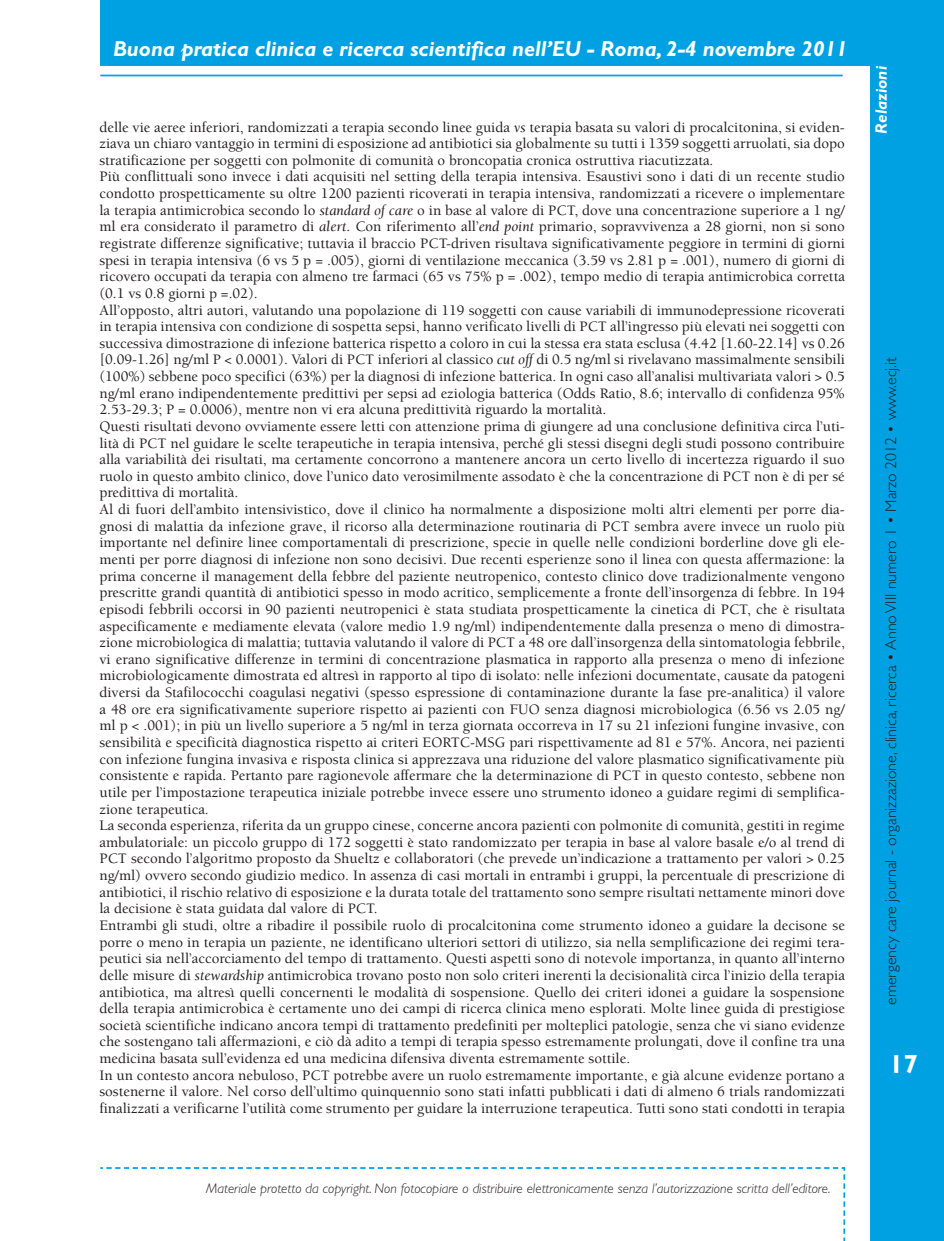
<style>
.page{position:relative;width:944px;height:1241px;background:#fff}
.page>*{position:absolute;margin:0;border:0;box-sizing:border-box;transform-origin:0 0}
.t1{font:700 26.25px "Gill Sans";color:#fff}
.Normale{font:italic 700 21.7px "Gill Sans";color:#fff}
.Normale-2{font:italic 700 16.62px "Gill Sans";color:#fff}
.t2{font:300 15.75px "Gill Sans";color:#231f20}
.Normale-3{font:500 14.88px/16.6px "Berkeley";color:#231f20;text-align:justify}
.t3{font:italic 300 14px "Gill Sans";color:#231f20}
.s1{font-weight:400;font-style:italic}
</style>
<div class="page">
<div style="left:100px;top:0;width:843px;height:66px;background:#00a1e3"></div>
<div style="left:869px;top:0;width:74px;height:1240px;background:#00a1e3"></div>
<hr style="left:100px;top:75px;width:742px;height:1px;background:#00a1e3">
<svg style="left:100px;top:1167px;width:745px;height:73px"></svg>
<p class="Normale" style="left:113px;top:36px;width:736px">Buona pratica clinica e ricerca scientifica nell’EU - Roma, 2-4 novembre 2011</p>
<p class="Normale-3" style="left:99px;top:119px;width:746px">delle vie aeree inferiori, randomizzati a terapia secondo linee guida <span class="s1">vs</span> terapia basata su valori di procalcitonina, si eviden-</p>
<p class="Normale-3" style="left:99px;top:135px;width:747px">ziava un chiaro vantaggio in termini di esposizione ad antibiotici sia globalmente su tutti i 1359 soggetti arruolati, sia dopo stratificazione per soggetti con polmonite di comunità o broncopatia cronica ostruttiva riacutizzata.</p>
<p class="Normale-3" style="left:99px;top:169px;width:747px">Più conflittuali sono invece i dati acquisiti nel setting della terapia intensiva. Esaustivi sono i dati di un recente studio condotto prospetticamente su oltre 1200 pazienti ricoverati in terapia intensiva, randomizzati a ricevere o implementare la terapia antimicrobica secondo lo <span class="s1">standard of care</span> o in base al valore di PCT, dove una concentrazione superiore a 1 ng/ ml era considerato il parametro di <span class="s1">alert</span>. Con riferimento all’<span class="s1">end point</span> primario, sopravvivenza a 28 giorni, non si sono registrate differenze significative; tuttavia il braccio PCT-driven risultava significativamente peggiore in termini di giorni spesi in terapia intensiva (6 vs 5 p = .005), giorni di ventilazione meccanica (3.59 vs 2.81 p = .001), numero di giorni di ricovero occupati da terapia con almeno tre farmaci (65 vs 75% p = .002), tempo medio di terapia antimicrobica corretta (0.1 vs 0.8 giorni p =.02).</p>
<p class="Normale-3" style="left:99px;top:302px;width:747px">All’opposto, altri autori, valutando una popolazione di 119 soggetti con cause variabili di immunodepressione ricoverati in terapia intensiva con condizione di sospetta sepsi, hanno verificato livelli di PCT all’ingresso più elevati nei soggetti con successiva dimostrazione di infezione batterica rispetto a coloro in cui la stessa era stata esclusa (4.42 [1.60-22.14] vs 0.26 [0.09-1.26] ng/ml P &lt; 0.0001). Valori di PCT inferiori al classico <span class="s1">cut off</span> di 0.5 ng/ml si rivelavano massimalmente sensibili (100%) sebbene poco specifici (63%) per la diagnosi di infezione batterica. In ogni caso all’analisi multivariata valori &gt; 0.5 ng/ml erano indipendentemente predittivi per sepsi ad eziologia batterica (Odds Ratio, 8.6; intervallo di confidenza 95% 2.53-29.3; P = 0.0006), mentre non vi era alcuna predittività riguardo la mortalità.</p>
<p class="Normale-3" style="left:99px;top:418px;width:747px">Questi risultati devono ovviamente essere letti con attenzione prima di giungere ad una conclusione definitiva circa l’uti&shy;lità di PCT nel guidare le scelte terapeutiche in terapia intensiva, perché gli stessi disegni degli studi possono contribuire alla variabilità dei risultati, ma certamente concorrono a mantenere ancora un certo livello di incertezza riguardo il suo ruolo in questo ambito clinico, dove l’unico dato verosimilmente assodato è che la concentrazione di PCT non è di per sé predittiva di mortalità.</p>
<p class="Normale-3" style="left:99px;top:501px;width:747px">Al di fuori dell’ambito intensivistico, dove il clinico ha normalmente a disposizione molti altri elementi per porre dia&shy;gnosi di malattia da infezione grave, il ricorso alla determinazione routinaria di PCT sembra avere invece un ruolo più importante nel definire linee comportamentali di prescrizione, specie in quelle nelle condizioni borderline dove gli ele&shy;menti per porre diagnosi di infezione non sono decisivi. Due recenti esperienze sono il linea con questa affermazione: la prima concerne il management della febbre del paziente neutropenico, contesto clinico dove tradizionalmente vengono prescritte grandi quantità di antibiotici spesso in modo acritico, semplicemente a fronte dell’insorgenza di febbre. In 194 episodi febbrili occorsi in 90 pazienti neutropenici è stata studiata prospetticamente la cinetica di PCT, che è risultata aspecificamente e mediamente elevata (valore medio 1.9 ng/ml) indipendentemente dalla presenza o meno di dimostra&shy;zione microbiologica di malattia; tuttavia valutando il valore di PCT a 48 ore dall’insorgenza della sintomatologia febbrile, vi erano significative differenze in termini di concentrazione plasmatica in rapporto alla presenza o meno di infezione microbiologicamente dimostrata ed altresì in rapporto al tipo di isolato: nelle infezioni documentate, causate da patogeni diversi da Stafilococchi coagulasi negativi (spesso espressione di contaminazione durante la fase pre-analitica) il valore a 48 ore era significativamente superiore rispetto ai pazienti con FUO senza diagnosi microbiologica (6.56 vs 2.05 ng/ ml p &lt; .001); in più un livello superiore a 5 ng/ml in terza giornata occorreva in 17 su 21 infezioni fungine invasive, con sensibilità e specificità diagnostica rispetto ai criteri EORTC-MSG pari rispettivamente ad 81 e 57%. Ancora, nei pazienti con infezione fungina invasiva e risposta clinica si apprezzava una riduzione del valore plasmatico significativamente più consistente e rapida. Pertanto pare ragionevole affermare che la determinazione di PCT in questo contesto, sebbene non utile per l’impostazione terapeutica iniziale potrebbe invece essere uno strumento idoneo a guidare regimi di semplifica&shy;zione terapeutica.</p>
<p class="Normale-3" style="left:99px;top:817px;width:747px">La seconda esperienza, riferita da un gruppo cinese, concerne ancora pazienti con polmonite di comunità, gestiti in regime ambulatoriale: un piccolo gruppo di 172 soggetti è stato randomizzato per terapia in base al valore basale e/o al trend di PCT secondo l’algoritmo proposto da Shueltz e collaboratori (che prevede un’indicazione a trattamento per valori &gt; 0.25 ng/ml) ovvero secondo giudizio medico. In assenza di casi mortali in entrambi i gruppi, la percentuale di prescrizione di antibiotici, il rischio relativo di esposizione e la durata totale del trattamento sono sempre risultati nettamente minori dove la decisione è stata guidata dal valore di PCT.</p>
<p class="Normale-3" style="left:99px;top:917px;width:747px">Entrambi gli studi, oltre a ribadire il possibile ruolo di procalcitonina come strumento idoneo a guidare la decisone se porre o meno in terapia un paziente, ne identificano ulteriori settori di utilizzo, sia nella semplificazione dei regimi tera&shy;peutici sia nell’accorciamento del tempo di trattamento. Questi aspetti sono di notevole importanza, in quanto all’interno delle misure di <span class="s1">stewardship</span> antimicrobica trovano posto non solo criteri inerenti la decisionalità circa l’inizio della terapia antibiotica, ma altresì quelli concernenti le modalità di sospensione. Quello dei criteri idonei a guidare la sospensione della terapia antimicrobica è certamente uno dei campi di ricerca clinica meno esplorati. Molte linee guida di prestigiose società scientifiche indicano ancora tempi di trattamento predefiniti per molteplici patologie, senza che vi siano evidenze che sostengano tali affermazioni, e ciò dà adito a tempi di terapia spesso estremamente prolungati, dove il confine tra una medicina basata sull’evidenza ed una medicina difensiva diventa estremamente sottile.</p>
<p class="Normale-3" style="left:99px;top:1066px;width:747px">In un contesto ancora nebuloso, PCT potrebbe avere un ruolo estremamente importante, e già alcune evidenze portano a sostenerne il valore. Nel corso dell’ultimo quinquennio sono stati infatti pubblicati i dati di almeno 6 trials randomizzati finalizzati a verificarne l’utilità come strumento per guidare la interruzione terapeutica. Tutti sono stati condotti in terapia</p>
<p class="t3" style="left:206px;top:1180px;width:625px">Materiale protetto da copyright. Non fotocopiare o distribuire elettronicamente senza l’autorizzazione scritta dell’editore.</p>
<p class="Normale-2" style="left:871px;top:134px;width:69px;rotate:-90deg">Relazioni</p>
<p class="t2" style="left:881px;top:1004px;width:649px;rotate:-90deg">emergency care journal - organizzazione, clinica, ricerca • Anno VIII numero 1 • Marzo 2012 • www.ecj.it</p>
<p class="t1" style="left:889px;top:1048px;width:30px">17</p>
</div>
